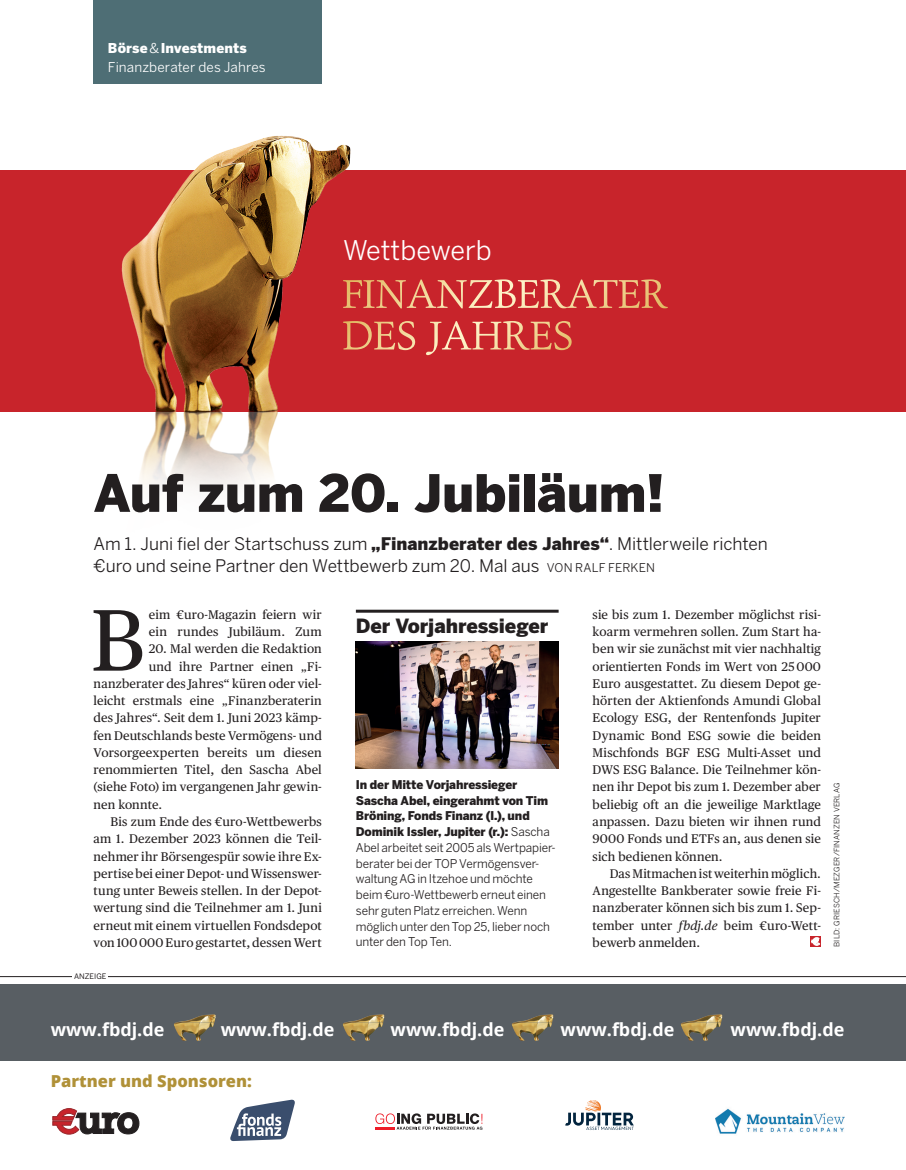
<style>
.page{position:relative;width:906px;height:1170px;background:#fff}
.page>*{position:absolute;margin:0;border:0;box-sizing:border-box;transform-origin:0 0}
.t1{font:87.15px "Publico Text";color:#231f20}
.t2{font:900 51px "Benton Sans";letter-spacing:-.01em;color:#231f20}
.t3{font:26.85px "Benton Sans";color:#fff}
.t4{font:900 19.5px "Benton Sans";color:#231f20}
.t5{font:700 18px "Open Sans";color:#fff}
.t6{font:17.25px/22.5px "Benton Sans";letter-spacing:-.005em;color:#231f20}
.t7{font:800 16.5px "Open Sans";color:#b09138}
.t8{font:13.5px/18.9px "Benton Sans";letter-spacing:.01em;color:#fff}
.t9{font:12.6px/17.2px "Publico Text";letter-spacing:.01em;color:#231f20;text-align:justify}
.t10{font:12px/15.8px "Benton Sans";letter-spacing:-.01em;color:#231f20}
.t11{font:7.5px "Benton Sans";letter-spacing:.015em;color:#231f20}
.t12{font:7.5px "Benton Sans";color:#231f20}
.s1{font-weight:900}
.s2{font-size:12px}
.s3{font-style:italic}
</style>
<div class="page">
<svg style="left:375px;top:1113px;width:107px;height:16px"></svg>
<hr style="left:375px;top:1126px;width:20px;height:3px;background:#ee1c28">
<svg style="left:53px;top:1108px;width:86px;height:26px"></svg>
<svg style="left:230px;top:1099px;width:65px;height:41px"></svg>
<img style="left:715px;top:1108px;width:129px;height:26px">
<svg style="left:565px;top:1100px;width:69px;height:29px"></svg>
<div style="left:0;top:983px;width:906px;height:77px;background:#585e63"></div>
<img style="left:179px;top:1014px;width:37px;height:9px">
<img style="left:174px;top:1022px;width:40px;height:18px">
<img style="left:686px;top:1014px;width:37px;height:8px">
<img style="left:680px;top:1022px;width:41px;height:18px">
<img style="left:517px;top:1014px;width:37px;height:9px">
<img style="left:511px;top:1022px;width:41px;height:18px">
<img style="left:348px;top:1014px;width:37px;height:9px">
<img style="left:343px;top:1022px;width:40px;height:18px">
<hr style="left:0;top:976px;width:906px;height:1px;background:#231f20">
<div style="left:72px;top:972px;width:36px;height:8px;background:#fff"></div>
<div style="left:0;top:170px;width:906px;height:242px;background:#c8242b"></div>
<img style="left:121px;top:135px;width:342px;height:355px">
<svg style="left:494px;top:279px;width:174px;height:29px"></svg>
<svg style="left:343px;top:321px;width:228px;height:29px"></svg>
<img style="left:356px;top:641px;width:202px;height:127px">
<div style="left:94px;top:0;width:228px;height:84px;background:#4e6e75"></div>
<div style="left:810px;top:936px;width:11px;height:10px;background:#c8242b"></div>
<svg style="left:811px;top:937px;width:9px;height:9px"></svg>
<hr style="left:356px;top:609px;width:202px;height:3px;background:#231f20">
<p class="t8" style="left:108px;top:39px;width:159px"><span class="s1">Börse</span>&amp;<span class="s1">Investments<br></span>Finanzberater des Jahres</p>
<h3 class="t3" style="left:343px;top:235px;width:150px">Wettbewerb</h3>
<h2 class="t2" style="left:94px;top:463px;width:572px">Auf zum 20. Jubiläum!</h2>
<h3 class="t6" style="left:94px;top:532px;width:676px">Am 1. Juni fiel der Startschuss zum <span class="s1">„Finanzberater des Jahres“</span>. Mittlerweile richten €uro und seine Partner den Wettbewerb zum 20. Mal aus <span class="s2">VON RALF FERKEN</span></h3>
<h1 class="t1" style="left:91px;top:574px;width:56px">B</h1>
<p class="t9" style="left:149px;top:605px;width:175px">eim €uro-Magazin feiern wir ein rundes Jubiläum. Zum</p>
<p class="t9" style="left:149px;top:639px;width:175px">20. Mal werden die Redaktion</p>
<p class="t9" style="left:149px;top:656px;width:174px">und ihre Partner einen „Fi-</p>
<p class="t9" style="left:94px;top:674px;width:230px">nanzberater des Jahres“ küren oder viel-</p>
<p class="t9" style="left:94px;top:691px;width:230px">leicht erstmals eine „Finanzberaterin</p>
<p class="t9" style="left:94px;top:708px;width:230px">des Jahres“. Seit dem 1. Juni 2023 kämp-</p>
<p class="t9" style="left:94px;top:725px;width:230px">fen Deutschlands beste Vermögens- und</p>
<p class="t9" style="left:94px;top:743px;width:230px">Vorsorgeexperten bereits um diesen</p>
<p class="t9" style="left:94px;top:760px;width:230px">renommierten Titel, den Sascha Abel</p>
<p class="t9" style="left:94px;top:777px;width:230px">(siehe Foto) im vergangenen Jahr gewin-</p>
<p class="t9" style="left:94px;top:794px;width:70px">nen konnte.</p>
<p class="t9" style="left:111px;top:812px;width:213px">Bis zum Ende des €uro-Wettbewerbs</p>
<p class="t9" style="left:94px;top:829px;width:230px">am 1. Dezember 2023 können die Teil-</p>
<p class="t9" style="left:94px;top:846px;width:230px">nehmer ihr Börsengespür sowie ihre Ex-</p>
<p class="t9" style="left:94px;top:863px;width:230px">pertise bei einer Depot- und Wissenswer-</p>
<p class="t9" style="left:94px;top:881px;width:230px">tung unter Beweis stellen. In der Depot-</p>
<p class="t9" style="left:94px;top:898px;width:230px">wertung sind die Teilnehmer am 1. Juni</p>
<p class="t9" style="left:94px;top:915px;width:230px">erneut mit einem virtuellen Fondsdepot</p>
<p class="t9" style="left:94px;top:932px;width:230px">von 100 000 Euro gestartet, dessen Wert</p>
<p class="t12" style="left:74px;top:972px;width:34px">ANZEIGE</p>
<h3 class="t4" style="left:356px;top:615px;width:194px">Der Vorjahressieger</h3>
<p class="t10" style="left:356px;top:776px;width:201px"><span class="s1">In der Mitte Vorjahressieger<br>Sascha Abel, eingerahmt von Tim<br>Bröning, Fonds Finanz (l.), und<br>Dominik Issler, Jupiter (r.):</span> Sascha<br>Abel arbeitet seit 2005 als Wertpapier&shy;berater bei der TOP Vermögensver&shy;waltung AG in Itzehoe und möchte beim €uro-Wettbewerb erneut einen sehr guten Platz erreichen. Wenn möglich unter den Top 25, lieber noch unter den Top Ten.</p>
<p class="t9" style="left:592px;top:605px;width:230px">sie bis zum 1. Dezember möglichst risi&shy;koarm vermehren sollen. Zum Start ha&shy;ben wir sie zunächst mit vier nachhaltig orientierten Fonds im Wert von 25 000<br>Euro ausgestattet. Zu diesem Depot ge&shy;hörten der Aktienfonds Amundi Global Ecology ESG, der Rentenfonds Jupiter Dynamic Bond ESG sowie die beiden Mischfonds BGF ESG Multi-Asset und DWS ESG Balance. Die Teilnehmer kön&shy;nen ihr Depot bis zum 1. Dezember aber beliebig oft an die jeweilige Marktlage anpassen. Dazu bieten wir ihnen rund 9000 Fonds und ETFs an, aus denen sie sich bedienen können.</p>
<p class="t9" style="left:592px;top:863px;width:230px;text-indent:17px">Das Mitmachen ist weiterhin möglich.<br>Angestellte Bankberater sowie freie Fi&shy;nanzberater können sich bis zum 1. Sep&shy;tember unter <span class="s3">fbdj.de</span> beim €uro-Wett&shy;bewerb anmelden.</p>
<p class="t11" style="left:832px;top:946px;width:166px;rotate:-90deg">BILD: GRIESCH/MEZGER/FINANZEN VERLAG</p>
<h3 class="t5" style="left:51px;top:1017px;width:115px">www.fbdj.de</h3>
<h3 class="t5" style="left:221px;top:1017px;width:115px">www.fbdj.de</h3>
<h3 class="t5" style="left:391px;top:1017px;width:115px">www.fbdj.de</h3>
<h3 class="t5" style="left:560px;top:1017px;width:115px">www.fbdj.de</h3>
<h3 class="t5" style="left:730px;top:1017px;width:115px">www.fbdj.de</h3>
<h3 class="t7" style="left:51px;top:1068px;width:203px">Partner und Sponsoren:</h3>
</div>
